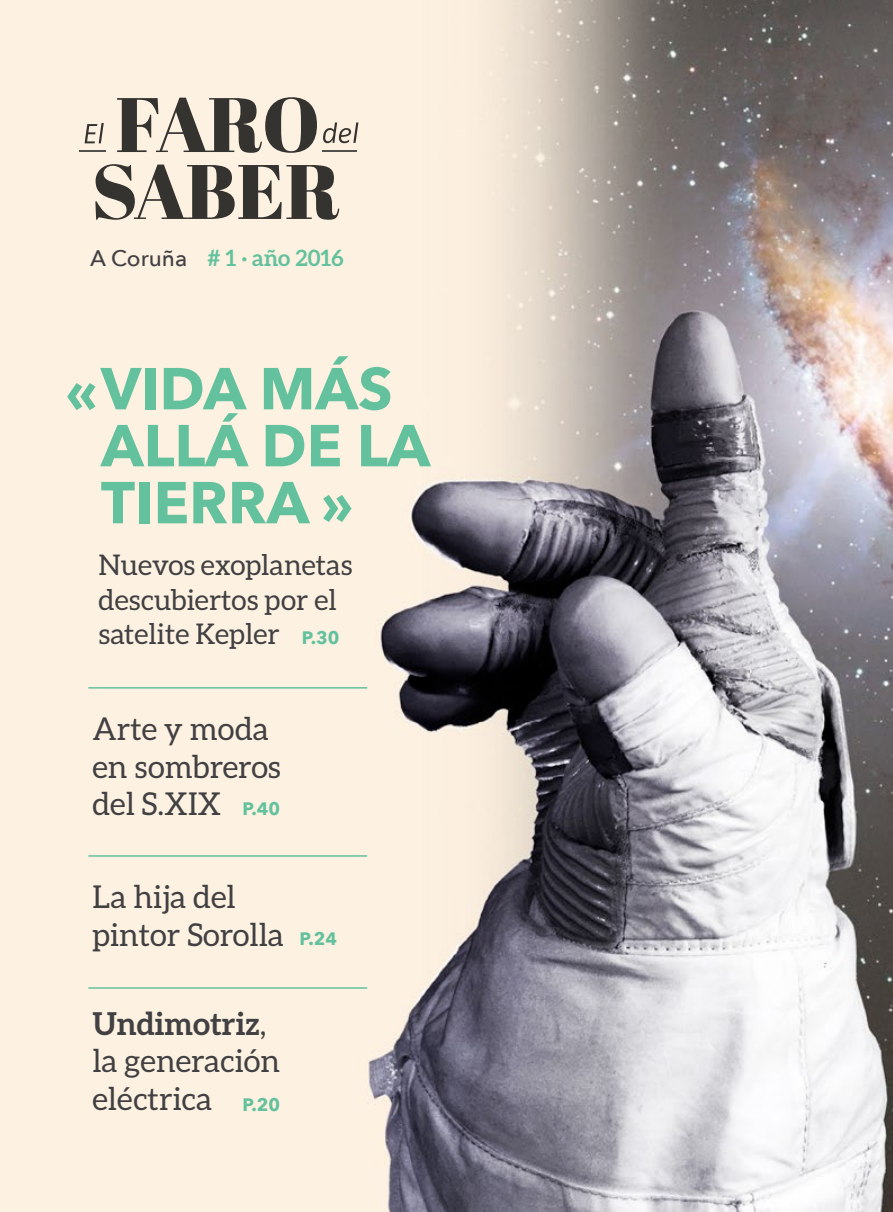
<style>
.page{position:relative;width:893px;height:1212px;background:#fff}
.page>*{position:absolute;margin:0;border:0;box-sizing:border-box;transform-origin:0 0}
.t1{font:700 58.5px/57px "Avenir Next";color:#63c29d}
.t2{font:31.5px/37.5px "Aleo";color:#414042}
.t3{font:28.5px/34.2px "Aleo";color:#414042}
.t4{font:700 22.5px "Aleo";color:#63c29d}
.t5{font:700 18px "Avenir Next";color:#63c29d}
.s1{font-family:"Avenir Next";font-weight:500;color:#414042}
.s2{font-family:"Avenir Next";font-weight:700;font-size:18px;color:#63c29d}
.s3{font-weight:700}
</style>
<div class="page">
<img style="left:0;top:0;width:893px;height:1212px">
<svg style="left:117px;top:97px;width:200px;height:56px;background:#a29b90"></svg>
<svg style="left:95px;top:164px;width:244px;height:56px;background:#9e978d"></svg>
<svg style="left:85px;top:123px;width:19px;height:20px"></svg>
<svg style="left:323px;top:122px;width:35px;height:21px"></svg>
<hr style="left:80px;top:150px;width:26px;height:2px;background:#252525">
<hr style="left:323px;top:150px;width:34px;height:2px;background:#252525">
<hr style="left:88px;top:687px;width:279px;height:2px;background:#63c29d">
<hr style="left:88px;top:855px;width:279px;height:2px;background:#63c29d">
<hr style="left:88px;top:987px;width:279px;height:2px;background:#63c29d">
<p class="t4" style="left:90px;top:244px;width:255px"><span class="s1">A Coruña</span> # 1 · año 2016</p>
<h1 class="t1" style="left:101px;top:359px;width:331px;text-indent:-35px">«VIDA MÁS<br>ALLÁ DE LA<br>TIERRA »</h1>
<p class="t3" style="left:99px;top:548px;width:255px">Nuevos exoplanetas descubiertos por el satelite Kepler</p>
<p class="t5" style="left:302px;top:622px;width:39px">P.30</p>
<p class="t2" style="left:92px;top:710px;width:190px">Arte y moda en sombreros del S.XIX</p>
<p class="t5" style="left:243px;top:793px;width:39px">P.40</p>
<p class="t2" style="left:92px;top:878px;width:246px">La hija del<br>pintor Sorolla <span class="s2">P.24</span></p>
<p class="t2" style="left:92px;top:1004px;width:189px"><span class="s3">Undimotriz</span>, la generación eléctrica <span class="s2">P.20</span></p>
</div>
